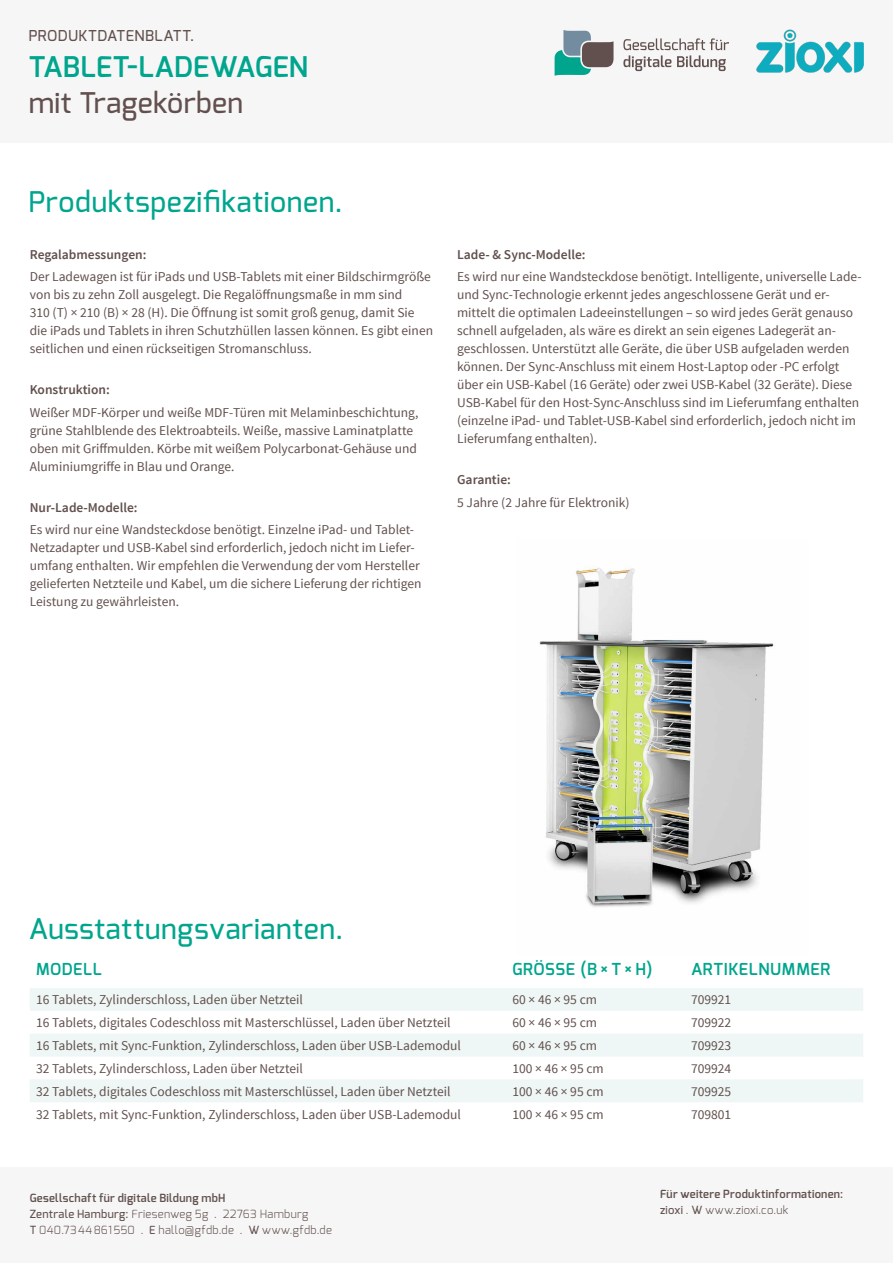
<style>
.page{position:relative;width:893px;height:1263px;background:#fff}
.page>*{position:absolute;margin:0;border:0;box-sizing:border-box;transform-origin:0 0}
.t1{font:500 28.5px "Exo";letter-spacing:.025em;color:#00a58d}
.t2{font:600 28.5px "Exo";letter-spacing:.01em;color:#00a58d}
.t3{font:500 28.5px "Exo";letter-spacing:.015em;color:#61504d}
.t4{font:600 16.5px "Exo";letter-spacing:.04em;color:#00a58d}
.t5{font:500 15px "Exo";letter-spacing:.03em;color:#61504d}
.t6{font:13.5px/18px "Source Sans Pro";color:#61504d}
.t7{font:600 13.5px "Source Sans Pro";color:#61504d}
.t8{font:300 11.25px/15.8px "Exo";letter-spacing:.025em;color:#61504d}
.t9{font:600 11.25px/15.8px "Exo";letter-spacing:.025em;color:#61504d}
.s1{font-weight:600}
.s2{font-weight:500}
.s3{font-weight:300}
</style>
<div class="page">
<div style="left:0;top:0;width:893px;height:142px;background:#f6f6f6"></div>
<div style="left:0;top:1167px;width:893px;height:96px;background:#f6f6f6"></div>
<svg style="left:555px;top:30px;width:59px;height:46px"></svg>
<svg style="left:623px;top:38px;width:106px;height:33px"></svg>
<img style="left:757px;top:29px;width:106px;height:44px">
<img style="left:539px;top:567px;width:235px;height:340px">
<svg style="left:30px;top:988px;width:833px;height:114px;fill:#eef7f5"></svg>
<p class="t5" style="left:29px;top:26px;width:167px">PRODUKTDATENBLATT.</p>
<h1 class="t2" style="left:29px;top:49px;width:281px">TABLET-LADEWAGEN</h1>
<h1 class="t3" style="left:29px;top:85px;width:216px">mit Tragekörben</h1>
<h1 class="t1" style="left:29px;top:184px;width:315px">Produktspezifikationen.</h1>
<p class="t7" style="left:30px;top:246px;width:118px">Regalabmessungen:</p>
<p class="t6" style="left:30px;top:268px;width:405px">Der Ladewagen ist für iPads und USB-Tablets mit einer Bildschirmgröße von bis zu zehn Zoll ausgelegt. Die Regalöffnungsmaße in mm sind<br>310 (T) × 210 (B) × 28 (H). Die Öffnung ist somit groß genug, damit Sie die iPads und Tablets in ihren Schutzhüllen lassen können. Es gibt einen seitlichen und einen rückseitigen Stromanschluss.</p>
<p class="t7" style="left:30px;top:381px;width:82px">Konstruktion:</p>
<p class="t6" style="left:30px;top:403px;width:390px">Weißer MDF-Körper und weiße MDF-Türen mit Melaminbeschichtung, grüne Stahlblende des Elektroabteils. Weiße, massive Laminatplatte oben mit Griffmulden. Körbe mit weißem Polycarbonat-Gehäuse und Aluminiumgriffe in Blau und Orange.</p>
<p class="t7" style="left:30px;top:499px;width:109px">Nur-Lade-Modelle:</p>
<p class="t6" style="left:30px;top:521px;width:393px">Es wird nur eine Wandsteckdose benötigt. Einzelne iPad- und Tablet-Netzadapter und USB-Kabel sind erforderlich, jedoch nicht im Liefer&shy;umfang enthalten. Wir empfehlen die Verwendung der vom Hersteller gelieferten Netzteile und Kabel, um die sichere Lieferung der richtigen Leistung zu gewährleisten.</p>
<p class="t7" style="left:457px;top:246px;width:130px">Lade- &amp; Sync-Modelle:</p>
<p class="t6" style="left:457px;top:268px;width:406px">Es wird nur eine Wandsteckdose benötigt. Intelligente, universelle Lade&shy;und Sync-Technologie erkennt jedes angeschlossene Gerät und er&shy;mittelt die optimalen Ladeeinstellungen – so wird jedes Gerät genauso schnell aufgeladen, als wäre es direkt an sein eigenes Ladegerät an&shy;geschlossen. Unterstützt alle Geräte, die über USB aufgeladen werden können. Der Sync-Anschluss mit einem Host-Laptop oder -PC erfolgt über ein USB-Kabel (16 Geräte) oder zwei USB-Kabel (32 Geräte). Diese USB-Kabel für den Host-Sync-Anschluss sind im Lieferumfang enthalten (einzelne iPad- und Tablet-USB-Kabel sind erforderlich, jedoch nicht im Lieferumfang enthalten).</p>
<p class="t7" style="left:457px;top:471px;width:55px">Garantie:</p>
<p class="t6" style="left:457px;top:493px;width:174px">5 Jahre (2 Jahre für Elektronik)</p>
<h1 class="t1" style="left:29px;top:910px;width:316px">Ausstattungsvarianten.</h1>
<p class="t4" style="left:36px;top:958px;width:67px">MODELL</p>
<p class="t4" style="left:512px;top:958px;width:142px">GRÖSSE (B × T × H)</p>
<p class="t4" style="left:691px;top:958px;width:141px">ARTIKELNUMMER</p>
<p class="t6" style="left:36px;top:991px;width:268px">16 Tablets, Zylinderschloss, Laden über Netzteil</p>
<p class="t6" style="left:512px;top:991px;width:86px">60×46×95cm</p>
<p class="t6" style="left:691px;top:991px;width:42px">709921</p>
<p class="t6" style="left:36px;top:1014px;width:416px">16 Tablets, digitales Codeschloss mit Masterschlüssel, Laden über Netzteil</p>
<p class="t6" style="left:512px;top:1014px;width:86px">60×46×95cm</p>
<p class="t6" style="left:691px;top:1014px;width:42px">709922</p>
<p class="t6" style="left:36px;top:1037px;width:426px">16 Tablets, mit Sync-Funktion, Zylinderschloss, Laden über USB-Lademodul</p>
<p class="t6" style="left:512px;top:1037px;width:86px">60×46×95cm</p>
<p class="t6" style="left:691px;top:1037px;width:42px">709923</p>
<p class="t6" style="left:36px;top:1060px;width:268px">32 Tablets, Zylinderschloss, Laden über Netzteil</p>
<p class="t6" style="left:512px;top:1060px;width:93px">100×46×95cm</p>
<p class="t6" style="left:691px;top:1060px;width:42px">709924</p>
<p class="t6" style="left:36px;top:1083px;width:416px">32 Tablets, digitales Codeschloss mit Masterschlüssel, Laden über Netzteil</p>
<p class="t6" style="left:512px;top:1083px;width:93px">100×46×95cm</p>
<p class="t6" style="left:691px;top:1083px;width:42px">709925</p>
<p class="t6" style="left:36px;top:1105px;width:426px">32 Tablets, mit Sync-Funktion, Zylinderschloss, Laden über USB-Lademodul</p>
<p class="t6" style="left:512px;top:1105px;width:93px">100×46×95cm</p>
<p class="t6" style="left:691px;top:1105px;width:42px">709801</p>
<p class="t8" style="left:30px;top:1190px;width:304px"><span class="s1">Gesellschaft für digitale Bildung mbH<br></span><span class="s2">Zentrale Hamburg:</span> Friesenweg 5g . 22763 Hamburg<br><span class="s2">T</span> 040.7344861550 . <span class="s2">E</span> hallo@gfdb.de . <span class="s2">W</span> www.gfdb.de</p>
<p class="t9" style="left:660px;top:1186px;width:184px">Für weitere Produktinformationen: <span class="s2">zioxi</span> <span class="s3">.</span> <span class="s2">W</span> <span class="s3">www.zioxi.co.uk</span></p>
</div>
